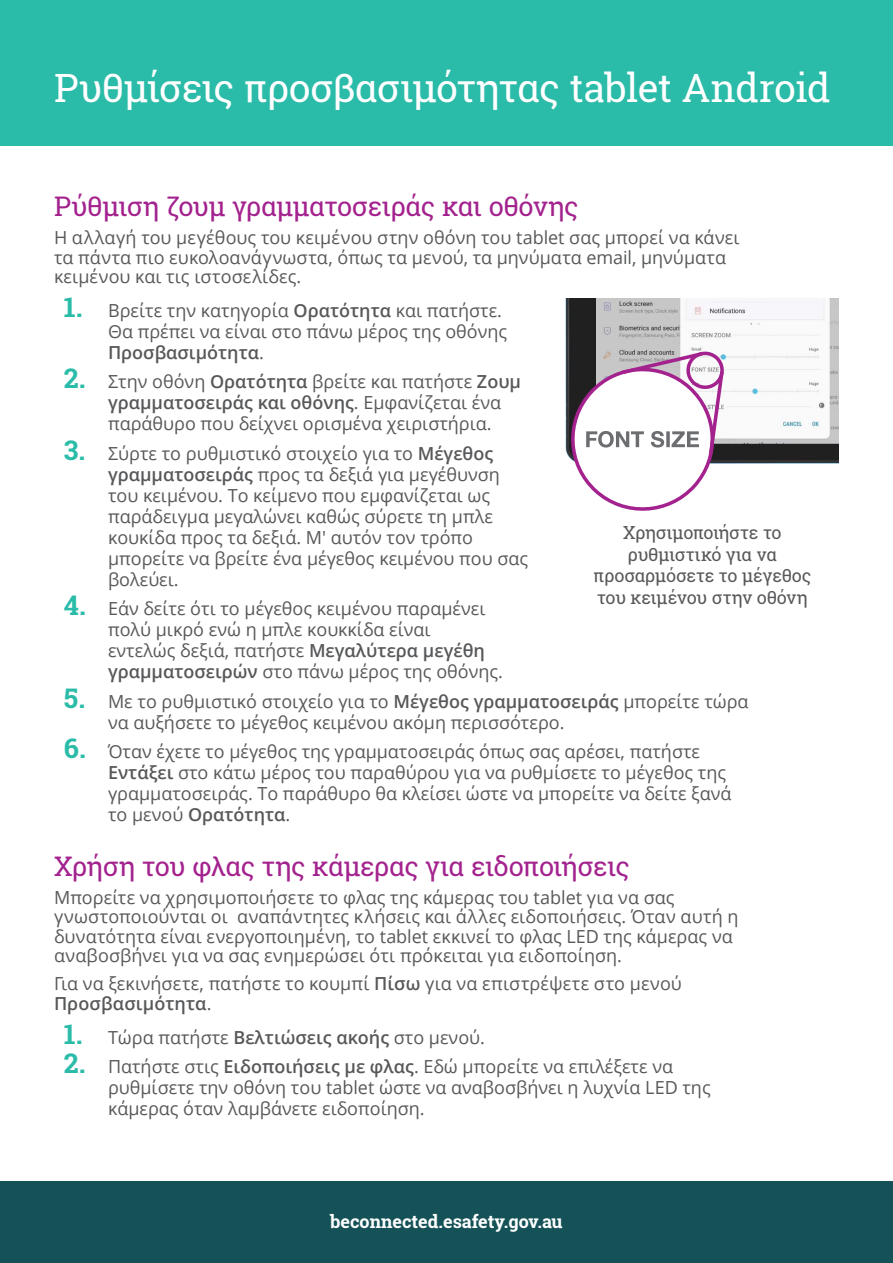
<style>
.page{position:relative;width:893px;height:1263px;background:#fff}
.page>*{position:absolute;margin:0;border:0;box-sizing:border-box;transform-origin:0 0}
.t1{font:39px "Roboto Slab";letter-spacing:-.02em;color:#fff}
.t2{font:27px "Roboto Slab";letter-spacing:-.02em;color:#a3228e}
.t3{font:18px/21px "Open Sans";color:#57585a}
.t4{font:18px/21.6px "Roboto Slab";letter-spacing:-.015em;color:#57585a;text-align:center}
.t5{font:700 18px "Roboto Slab";color:#fff}
.s1{font-family:"Roboto Slab";font-weight:700;font-size:27px;color:#2abca8}
.s2{font-weight:600}
</style>
<div class="page">
<div style="left:0;top:1181px;width:893px;height:82px;background:#155257"></div>
<div style="left:0;top:0;width:893px;height:145px;background:#2abca8"></div>
<img style="left:565px;top:298px;width:274px;height:166px">
<img style="left:597px;top:298px;width:242px;height:145px">
<svg style="left:565px;top:346px;width:164px;height:165px"></svg>
<h1 class="t1" style="left:54px;top:61px;width:778px">Ρυθμίσεις προσβασιμότητας tablet Android</h1>
<h2 class="t2" style="left:54px;top:188px;width:526px">Ρύθμιση ζουμ γραμματοσειράς και οθόνης</h2>
<p class="t3" style="left:54px;top:227px;width:687px;line-height:19.5px">Η αλλαγή του μεγέθους του κειμένου στην οθόνη του tablet σας μπορεί να κάνει τα πάντα πιο ευκολοανάγνωστα, όπως τα μενού, τα μηνύματα email, μηνύματα κειμένου και τις ιστοσελίδες.</p>
<p class="t3" style="left:108px;top:299px;width:401px;text-indent:-44px"><span class="s1">1.</span> Βρείτε την κατηγορία <span class="s2">Ορατότητα</span> και πατήστε.<br>Θα πρέπει να είναι στο πάνω μέρος της οθόνης<br><span class="s2">Προσβασιμότητα</span>.</p>
<p class="t3" style="left:108px;top:371px;width:415px;text-indent:-44px"><span class="s1">2.</span> Στην οθόνη <span class="s2">Ορατότητα</span> βρείτε και πατήστε <span class="s2">Ζουμ γραμματοσειράς και οθόνης</span>. Εμφανίζεται ένα παράθυρο που δείχνει ορισμένα χειριστήρια.</p>
<p class="t3" style="left:108px;top:442px;width:422px;text-indent:-44px"><span class="s1">3.</span> Σύρτε το ρυθμιστικό στοιχείο για το <span class="s2">Μέγεθος γραμματοσειράς</span> προς τα δεξιά για μεγέθυνση του κειμένου. Το κείμενο που εμφανίζεται ως παράδειγμα μεγαλώνει καθώς σύρετε τη μπλε κουκίδα προς τα δεξιά. Μ' αυτόν τον τρόπο μπορείτε να βρείτε ένα μέγεθος κειμένου που σας βολεύει.</p>
<p class="t3" style="left:108px;top:598px;width:396px;text-indent:-44px"><span class="s1">4.</span> Εάν δείτε ότι το μέγεθος κειμένου παραμένει πολύ μικρό ενώ η μπλε κουκκίδα είναι<br>εντελώς δεξιά, πατήστε <span class="s2">Μεγαλύτερα μεγέθη γραμματοσειρών</span> στο πάνω μέρος της οθόνης.</p>
<p class="t3" style="left:108px;top:690px;width:642px;text-indent:-44px"><span class="s1">5.</span> Με το ρυθμιστικό στοιχείο για το <span class="s2">Μέγεθος γραμματοσειράς</span> μπορείτε τώρα να αυξήσετε το μέγεθος κειμένου ακόμη περισσότερο.</p>
<p class="t3" style="left:108px;top:741px;width:625px;text-indent:-44px"><span class="s1">6.</span> Όταν έχετε το μέγεθος της γραμματοσειράς όπως σας αρέσει, πατήστε <span class="s2">Εντάξει</span> στο κάτω μέρος του παραθύρου για να ρυθμίσετε το μέγεθος της γραμματοσειράς. Το παράθυρο θα κλείσει ώστε να μπορείτε να δείτε ξανά το μενού <span class="s2">Ορατότητα</span>.</p>
<h2 class="t2" style="left:54px;top:847px;width:577px">Χρήση του φλας της κάμερας για ειδοποιήσεις</h2>
<p class="t3" style="left:54px;top:887px;width:686px;line-height:19.5px">Μπορείτε να χρησιμοποιήσετε το φλας της κάμερας του tablet για να σας γνωστοποιούνται οι αναπάντητες κλήσεις και άλλες ειδοποιήσεις. Όταν αυτή η δυνατότητα είναι ενεργοποιημένη, το tablet εκκινεί το φλας LED της κάμερας να αναβοσβήνει για να σας ενημερώσει ότι πρόκειται για ειδοποίηση.</p>
<p class="t3" style="left:54px;top:973px;width:629px;line-height:19.5px">Για να ξεκινήσετε, πατήστε το κουμπί <span class="s2">Πίσω</span> για να επιστρέψετε στο μενού<br><span class="s2">Προσβασιμότητα</span>.</p>
<p class="t3" style="left:64px;top:1026px;width:422px"><span class="s1">1.</span> Τώρα πατήστε <span class="s2">Βελτιώσεις ακοής</span> στο μενού.</p>
<p class="t3" style="left:108px;top:1055px;width:604px;text-indent:-44px"><span class="s1">2.</span> Πατήστε στις <span class="s2">Ειδοποιήσεις με φλας</span>. Εδώ μπορείτε να επιλέξετε να ρυθμίσετε την οθόνη του tablet ώστε να αναβοσβήνει η λυχνία LED της κάμερας όταν λαμβάνετε ειδοποίηση.</p>
<p class="t4" style="left:593px;top:522px;width:219px">Χρησιμοποιήστε το ρυθμιστικό για να προσαρμόσετε το μέγεθος του κειμένου στην οθόνη</p>
<p class="t5" style="left:330px;top:1209px;width:234px">beconnected.esafety.gov.au</p>
</div>
